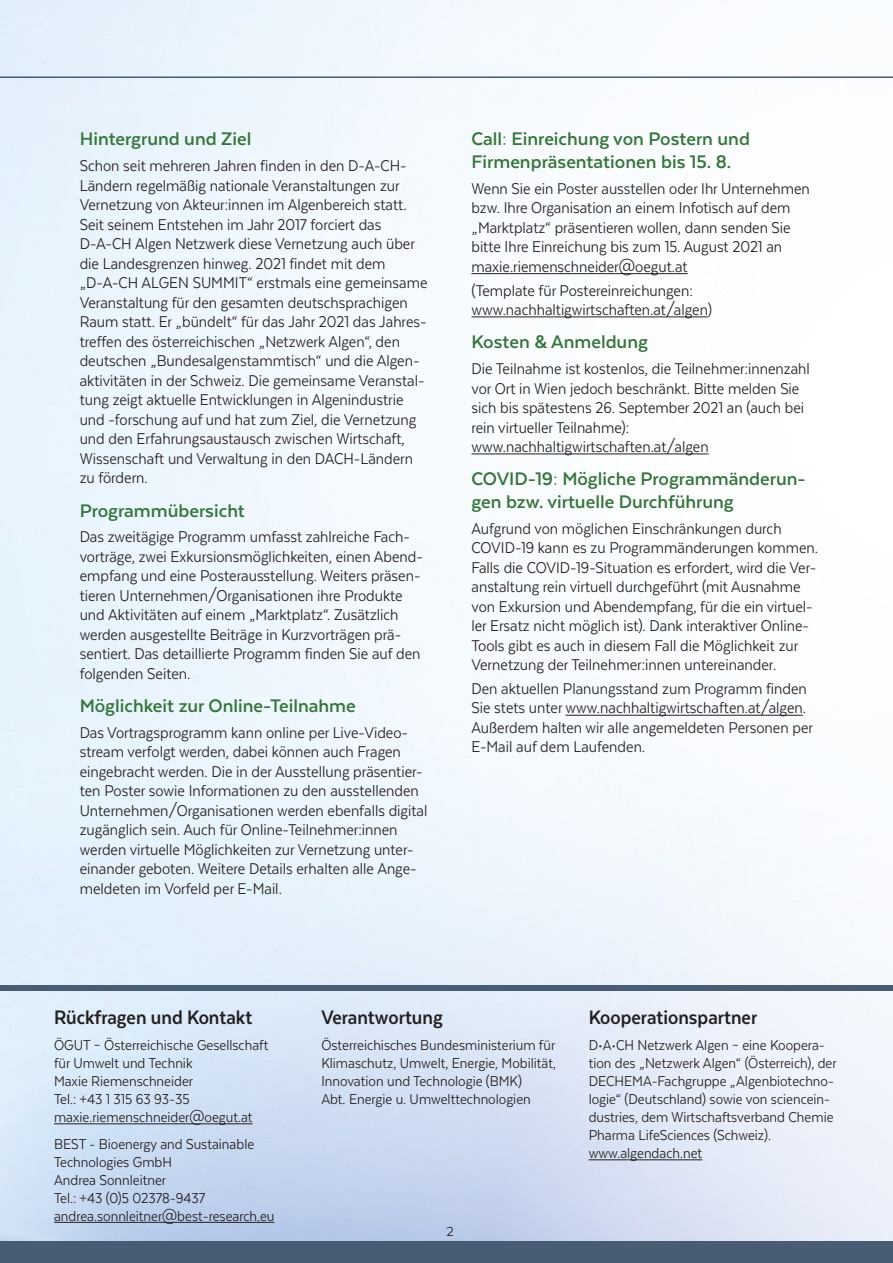
<style>
.page{position:relative;width:893px;height:1263px;background:#fff}
.page>*{position:absolute;margin:0;border:0;box-sizing:border-box;transform-origin:0 0}
.Ü_Kontakt{font:700 22.5px "Texta Narrow";color:#231f20}
.Ü1{font:700 21px/22.5px "Texta";color:#36753b}
.p_Seite2{font:18px/19.5px "Texta Narrow";color:#231f20}
.p_Fließtext{font:18px/19.5px "Texta Narrow";color:#231f20}
.p_Fließtext-2{font:16.5px/18px "Texta Narrow";color:#231f20}
.t1{font:15px "Texta";color:#231f20}
</style>
<div class="page">
<img style="left:0;top:0;width:893px;height:1242px">
<hr style="left:0;top:76px;width:893px;height:2px;background:#485c73">
<hr style="left:54px;top:1123px;width:199px;height:1px;background:#231f20">
<hr style="left:54px;top:1222px;width:220px;height:1px;background:#231f20">
<hr style="left:589px;top:1159px;width:113px;height:1px;background:#231f20">
<div style="left:0;top:1242px;width:893px;height:21px;background:#485c73"></div>
<div style="left:0;top:985px;width:893px;height:5px;background:#485c73"></div>
<hr style="left:471px;top:273px;width:217px;height:1px;background:#231f20">
<hr style="left:471px;top:316px;width:237px;height:1px;background:#231f20">
<hr style="left:471px;top:453px;width:238px;height:1px;background:#231f20">
<hr style="left:566px;top:715px;width:237px;height:1px;background:#231f20">
<p class="Ü1" style="left:80px;top:128px;width:173px">Hintergrund und Ziel</p>
<p class="p_Fließtext" style="left:80px;top:156px;width:349px">Schon seit mehreren Jahren finden in den D-A-CH-Ländern regelmäßig nationale Veranstaltungen zur Vernetzung von Akteur:innen im Algenbereich statt.<br>Seit seinem Entstehen im Jahr 2017 forciert das D-A-CH Algen Netzwerk diese Vernetzung auch über die Landesgrenzen hinweg. 2021 findet mit dem „D-A-CH ALGEN SUMMIT“ erstmals eine gemeinsame Veranstaltung für den gesamten deutschsprachigen Raum statt. Er „bündelt“ für das Jahr 2021 das Jahres&shy;treffen des österreichischen „Netzwerk Algen“, den deutschen „Bundesalgenstammtisch“ und die Algen&shy;aktivitäten in der Schweiz. Die gemeinsame Veranstal&shy;tung zeigt aktuelle Entwicklungen in Algenindustrie und -forschung auf und hat zum Ziel, die Vernetzung und den Erfahrungsaustausch zwischen Wirtschaft, Wissenschaft und Verwaltung in den DACH-Ländern zu fördern.</p>
<p class="Ü1" style="left:80px;top:499px;width:167px">Programmübersicht</p>
<p class="p_Seite2" style="left:80px;top:527px;width:345px">Das zweitägige Programm umfasst zahlreiche Fach&shy;vorträge, zwei Exkursionsmöglichkeiten, einen Abend&shy;empfang und eine Posterausstellung. Weiters präsen&shy;tieren Unternehmen/Organisationen ihre Produkte und Aktivitäten auf einem „Marktplatz“. Zusätzlich werden ausgestellte Beiträge in Kurzvorträgen prä&shy;sentiert. Das detaillierte Programm finden Sie auf den folgenden Seiten.</p>
<p class="Ü1" style="left:80px;top:694px;width:278px">Möglichkeit zur Online-Teilnahme</p>
<p class="p_Seite2" style="left:80px;top:722px;width:349px">Das Vortragsprogramm kann online per Live-Video&shy;stream verfolgt werden, dabei können auch Fragen eingebracht werden. Die in der Ausstellung präsentier&shy;ten Poster sowie Informationen zu den ausstellenden Unternehmen/Organisationen werden ebenfalls digital zugänglich sein. Auch für Online-Teilnehmer:innen werden virtuelle Möglichkeiten zur Vernetzung unter&shy;einander geboten. Weitere Details erhalten alle Ange&shy;meldeten im Vorfeld per E-Mail.</p>
<p class="Ü1" style="left:471px;top:128px;width:280px">Call: Einreichung von Postern und<br>Firmenpräsentationen bis 15. 8.</p>
<p class="p_Seite2" style="left:471px;top:178px;width:340px">Wenn Sie ein Poster ausstellen oder Ihr Unternehmen bzw. Ihre Organisation an einem Infotisch auf dem „Marktplatz“ präsentieren wollen, dann senden Sie bitte Ihre Einreichung bis zum 15. August 2021 an maxie.riemenschneider@oegut.at</p>
<p class="p_Seite2" style="left:471px;top:280px;width:242px">(Template für Postereinreichungen: www.nachhaltigwirtschaften.at/algen)</p>
<p class="Ü1" style="left:471px;top:330px;width:178px">Kosten &amp; Anmeldung</p>
<p class="p_Seite2" style="left:471px;top:359px;width:340px">Die Teilnahme ist kostenlos, die Teilnehmer:innenzahl vor Ort in Wien jedoch beschränkt. Bitte melden Sie sich bis spätestens 26. September 2021 an (auch bei rein virtueller Teilnahme): www.nachhaltigwirtschaften.at/algen</p>
<p class="Ü1" style="left:471px;top:467px;width:336px">COVID-19: Mögliche Programmänderun&shy;gen bzw. virtuelle Durchführung</p>
<p class="p_Seite2" style="left:471px;top:518px;width:348px">Aufgrund von möglichen Einschränkungen durch COVID-19 kann es zu Programmänderungen kommen.<br>Falls die COVID-19-Situation es erfordert, wird die Ver&shy;anstaltung rein virtuell durchgeführt (mit Ausnahme von Exkursion und Abendempfang, für die ein virtuel&shy;ler Ersatz nicht möglich ist). Dank interaktiver Online-Tools gibt es auch in diesem Fall die Möglichkeit zur Vernetzung der Teilnehmer:innen untereinander.</p>
<p class="p_Seite2" style="left:471px;top:679px;width:343px">Den aktuellen Planungsstand zum Programm finden Sie stets unter www.nachhaltigwirtschaften.at/algen.<br>Außerdem halten wir alle angemeldeten Personen per E-Mail auf dem Laufenden.</p>
<p class="Ü_Kontakt" style="left:54px;top:1005px;width:200px">Rückfragen und Kontakt</p>
<p class="p_Fließtext-2" style="left:54px;top:1036px;width:216px">ÖGUT – Österreichische Gesellschaft für Umwelt und Technik<br>Maxie Riemenschneider<br>Tel.: +43 1 315 63 93-35 maxie.riemenschneider@oegut.at</p>
<p class="p_Fließtext-2" style="left:54px;top:1134px;width:222px">BEST - Bioenergy and Sustainable<br>Technologies GmbH<br>Andrea Sonnleitner<br>Tel.: +43 (0)5 02378-9437 andrea.sonnleitner@best-research.eu</p>
<p class="Ü_Kontakt" style="left:321px;top:1005px;width:123px">Verantwortung</p>
<p class="p_Fließtext-2" style="left:321px;top:1036px;width:236px">Österreichisches Bundesministerium für Klimaschutz, Umwelt, Energie, Mobilität, Innovation und Technologie (BMK)<br>Abt. Energie u. Umwelttechnologien</p>
<p class="t1" style="left:446px;top:1224px;width:9px">2</p>
<p class="Ü_Kontakt" style="left:589px;top:1005px;width:170px">Kooperationspartner</p>
<p class="p_Fließtext-2" style="left:589px;top:1036px;width:249px">D•A•CH Netzwerk Algen – eine Koopera&shy;tion des „Netzwerk Algen“ (Österreich), der DECHEMA-Fachgruppe „Algenbiotechno&shy;logie“ (Deutschland) sowie von sciencein&shy;dustries, dem Wirtschaftsverband Chemie Pharma LifeSciences (Schweiz). www.algendach.net</p>
</div>
